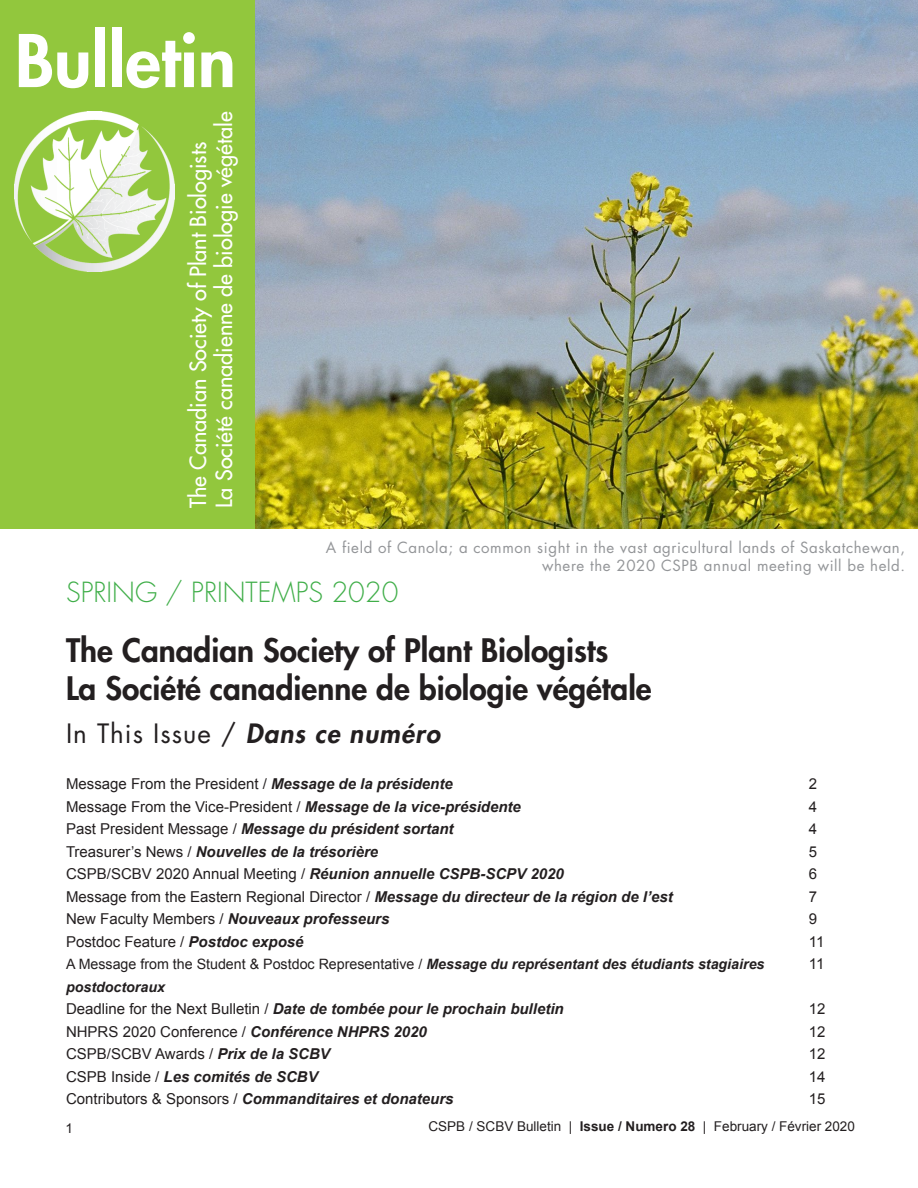
<style>
.page{position:relative;width:918px;height:1188px;background:#fff}
.page>*{position:absolute;margin:0;border:0;box-sizing:border-box;transform-origin:0 0}
.t1{font:800 70.5px "Futura Std";color:#fff}
.t2{font:800 31.5px "Futura Std";color:#231f20}
.t3{font:300 27px "Futura Std";color:#40ae49}
.t4{font:25.95px "Futura Std";letter-spacing:.04em;color:#231f20}
.t5{font:500 21.75px "Futura Std";color:#fff}
.t6{font:italic 700 15px "Arial";color:#231f20}
.t7{font:15px "Arial";color:#231f20}
.t8{font:15px/18px "Futura Std";letter-spacing:.04em;color:#939598;text-align:right}
.t9{font:italic 700 14.25px/22.5px "Arial";color:#231f20}
.t10{font:13.5px "Arial";color:#231f20}
.s1{font-weight:800;font-style:italic}
.s2{font-weight:700;font-style:italic}
.s3{font-weight:400;font-style:normal}
.s4{font-weight:700}
</style>
<div class="page">
<img style="left:255px;top:0;width:663px;height:528px">
<div style="left:0;top:0;width:255px;height:528px;background:#92c73d"></div>
<img style="left:15px;top:112px;width:160px;height:160px">
<p class="t1" style="left:15px;top:16px;width:222px">Bulletin</p>
<p class="t5" style="left:211px;top:508px;width:398px;rotate:-90deg">La Société canadienne de biologie végétale</p>
<p class="t5" style="left:184px;top:508px;width:368px;rotate:-90deg">The Canadian Society of Plant Biologists</p>
<p class="t8" style="left:326px;top:539px;width:581px">A field of Canola; a common sight in the vast agricultural lands of Saskatchewan, where the 2020 CSPB annual meeting will be held.</p>
<p class="t3" style="left:66px;top:576px;width:334px">SPRING / PRINTEMPS 2020</p>
<p class="t2" style="left:66px;top:631px;width:544px">The Canadian Society of Plant Biologists</p>
<p class="t2" style="left:66px;top:669px;width:587px">La Société canadienne de biologie végétale</p>
<p class="t4" style="left:66px;top:717px;width:375px">In This Issue / <span class="s1">Dans ce numéro</span></p>
<p class="t7" style="left:66px;top:774px;width:388px">Message From the President / <span class="s2">Message de la présidente</span></p>
<p class="t7" style="left:66px;top:797px;width:456px">Message From the Vice-President / <span class="s2">Message de la vice-présidente</span></p>
<p class="t6" style="left:66px;top:819px;width:389px"><span class="s3">Past President Message /</span> Message du président sortant</p>
<p class="t6" style="left:66px;top:842px;width:314px"><span class="s3">Treasurer’s News /</span> Nouvelles de la trésorière</p>
<p class="t6" style="left:66px;top:864px;width:499px"><span class="s3">CSPB/SCBV 2020 Annual Meeting /</span> Réunion annuelle CSPB-SCPV 2020</p>
<p class="t7" style="left:66px;top:887px;width:608px">Message from the Eastern Regional Director / <span class="s2">Message du directeur de la région de l’est</span></p>
<p class="t6" style="left:66px;top:909px;width:325px"><span class="s3">New Faculty Members /</span> Nouveaux professeurs</p>
<p class="t7" style="left:66px;top:932px;width:239px">Postdoc Feature / <span class="s2">Postdoc exposé</span></p>
<p class="t9" style="left:66px;top:953px;width:700px"><span class="s3">A Message from the Student &amp; Postdoc Representative /</span> Message du représentant des étudiants stagiaires postdoctoraux</p>
<p class="t6" style="left:66px;top:999px;width:499px"><span class="s3">Deadline for the Next Bulletin /</span> Date de tombée pour le prochain bulletin</p>
<p class="t7" style="left:66px;top:1022px;width:362px">NHPRS 2020 Conference / <span class="s2">Conférence NHPRS 2020</span></p>
<p class="t7" style="left:66px;top:1044px;width:265px">CSPB/SCBV Awards / <span class="s2">Prix de la SCBV</span></p>
<p class="t6" style="left:66px;top:1067px;width:253px"><span class="s3">CSPB Inside /</span> Les comités de SCBV</p>
<p class="t6" style="left:66px;top:1089px;width:389px"><span class="s3">Contributors &amp; Sponsors /</span> Commanditaires et donateurs</p>
<p class="t7" style="left:809px;top:774px;width:10px">2</p>
<p class="t7" style="left:809px;top:797px;width:10px">4</p>
<p class="t7" style="left:809px;top:819px;width:10px">4</p>
<p class="t7" style="left:809px;top:842px;width:10px">5</p>
<p class="t7" style="left:809px;top:864px;width:10px">6</p>
<p class="t7" style="left:809px;top:887px;width:10px">7</p>
<p class="t7" style="left:809px;top:909px;width:10px">9</p>
<p class="t7" style="left:809px;top:932px;width:17px">11</p>
<p class="t7" style="left:809px;top:954px;width:17px">11</p>
<p class="t7" style="left:809px;top:999px;width:18px">12</p>
<p class="t7" style="left:809px;top:1022px;width:18px">12</p>
<p class="t7" style="left:809px;top:1044px;width:18px">12</p>
<p class="t7" style="left:809px;top:1067px;width:18px">14</p>
<p class="t7" style="left:809px;top:1089px;width:18px">15</p>
<p class="t10" style="left:65px;top:1119px;width:9px">1</p>
<p class="t10" style="left:429px;top:1118px;width:428px">CSPB / SCBV Bulletin | <span class="s4">Issue / Numero 28</span> | February / Février 2020</p>
</div>
